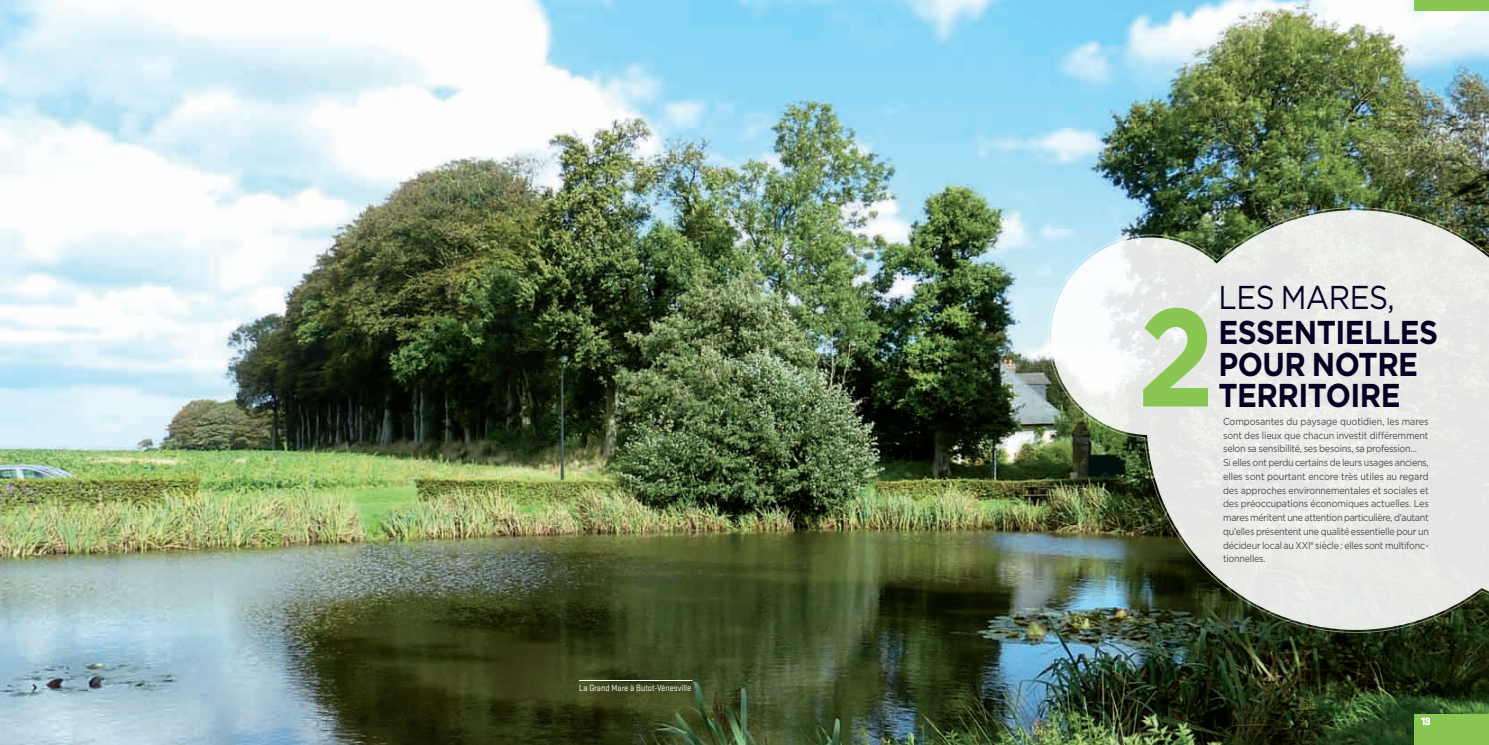
<style>
.page{position:relative;width:1489px;height:745px;background:#fff}
.page>*{position:absolute;margin:0;border:0;box-sizing:border-box;transform-origin:0 0}
.t1{font:700 138.75px "Gotham";color:#89c652;scale:.9 1}
.t2{font:700 33px/31.2px "Gotham";letter-spacing:-.02em;color:#050224;scale:.9 1}
.t3{font:33px "Gotham";letter-spacing:-.02em;color:#050224;scale:.9 1}
.t4{font:10px/13.8px "Gotham";letter-spacing:-.025em;color:#4b4c4d;scale:.9 1}
.t5{font:9.38px "Stratum No 2";color:#fff;scale:.9 1}
</style>
<div class="page">
<img style="left:0;top:0;width:1488px;height:744px">
<div style="left:1414px;top:713px;width:74px;height:31px;background:#89c652"></div>
<svg style="left:1421px;top:717px;width:8px;height:7px"></svg>
<div style="left:1414px;top:0;width:74px;height:11px;background:#89c652"></div>
<img style="left:1043px;top:179px;width:445px;height:482px">
<img style="left:1049px;top:184px;width:439px;height:471px">
<svg style="left:579px;top:679px;width:113px;height:1px"></svg>
<p class="t5" style="left:579px;top:682px;width:126px">La Grand Mare à Butot-Vénesville</p>
<h1 class="t1" style="left:1136px;top:265px;width:88px">2</h1>
<h2 class="t3" style="left:1218px;top:276px;width:197px">LES MARES,</h2>
<h2 class="t2" style="left:1218px;top:316px;width:246px">ESSENTIELLES<br>POUR NOTRE</h2>
<h2 class="t2" style="left:1218px;top:379px;width:204px">TERRITOIRE</h2>
<p class="t4" style="left:1222px;top:414px;width:230px">Composantes du paysage quotidien, les mares sont des lieux que chacun investit différemment selon sa sensibilité, ses besoins, sa profession…<br>Si elles ont perdu certains de leurs usages anciens, elles sont pourtant encore très utiles au regard des approches environnementales et sociales et des préoccupations économiques actuelles. Les mares méritent une attention particulière, d’autant qu’elles présentent une qualité essentielle pour un décideur local au XXI<sup>e</sup> siècle : elles sont multifonc&shy;tionnelles.</p>
</div>
